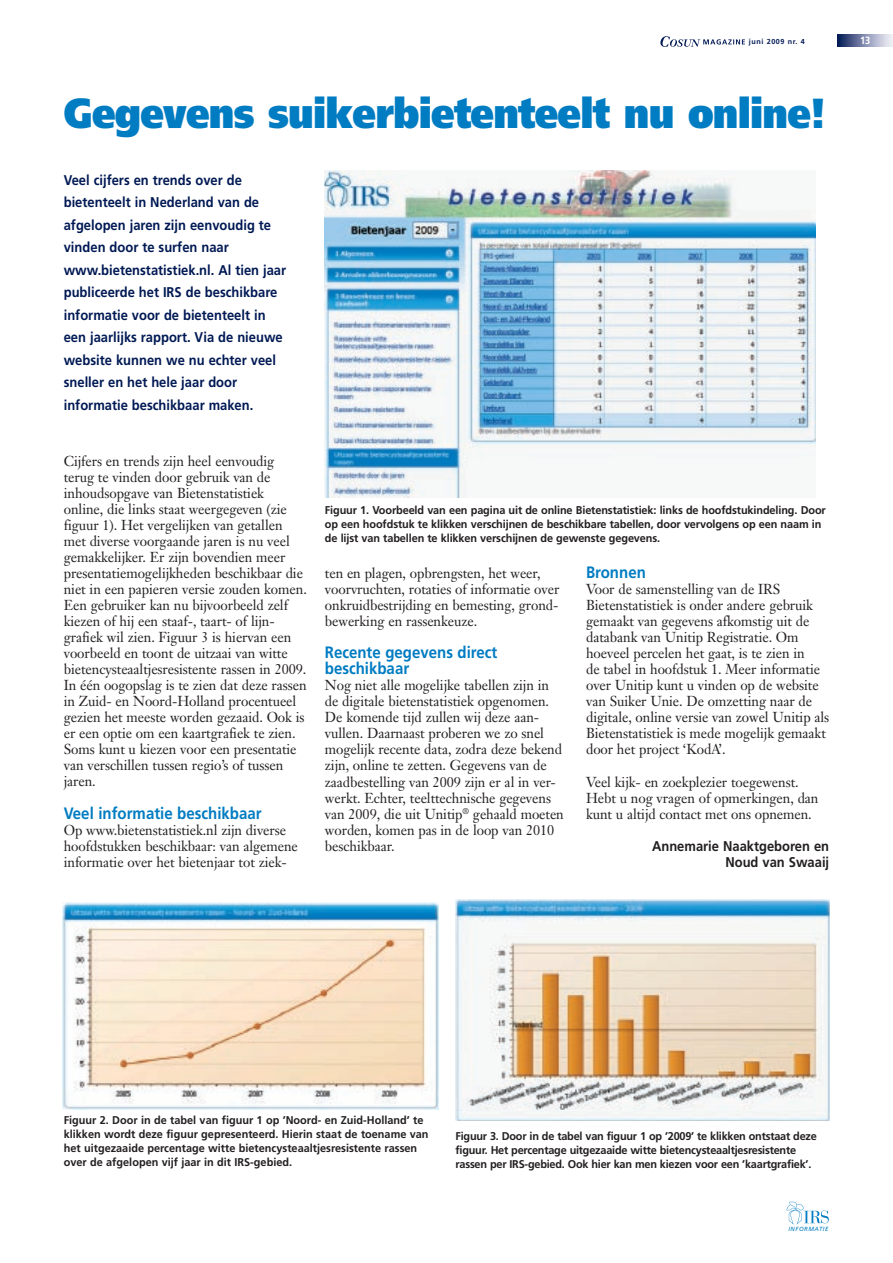
<style>
.page{position:relative;width:893px;height:1263px;background:#fff}
.page>*{position:absolute;margin:0;border:0;box-sizing:border-box;transform-origin:0 0}
.t1{font:900 42px "Frutiger";letter-spacing:-.02em;color:#007cc2;scale:.89 1}
.t2{font:700 16.5px/16px "Frutiger";color:#007cc2;scale:.91 1}
.t3{font:14.25px/16px "Janson Text";letter-spacing:-.005em;color:#231f20;scale:.96 1}
.t4{font:700 14.1px/22.5px "Frutiger";color:#001954;scale:.92 1}
.t5{font:700 14.1px/16px "Frutiger";color:#231f20;text-align:right;scale:.92 1}
.t6{font:700 11.25px/14px "Frutiger";letter-spacing:-.01em;color:#231f20}
.t7{font:700 10.5px "Frutiger";color:#fff;scale:.9 1}
.t8{font:700 7.2px "Frutiger";letter-spacing:.08em;color:#001954}
.t9{font:italic 6px "Frutiger";letter-spacing:.09em;color:#007cc2}
</style>
<div class="page">
<svg style="left:838px;top:34px;width:55px;height:13px"></svg>
<svg style="left:660px;top:36px;width:85px;height:11px"></svg>
<svg style="left:786px;top:1202px;width:43px;height:22px"></svg>
<img style="left:324px;top:171px;width:491px;height:327px">
<img style="left:63px;top:902px;width:375px;height:208px">
<img style="left:455px;top:900px;width:374px;height:221px">
<p class="t8" style="left:749px;top:38px;width:58px">juni 2009 nr. 4</p>
<p class="t7" style="left:860px;top:35px;width:13px">13</p>
<h1 class="t1" style="left:64px;top:88px;width:858px">Gegevens suikerbietenteelt nu online!</h1>
<p class="t4" style="left:64px;top:168px;width:243px">Veel cijfers en trends over de bietenteelt in Nederland van de afgelopen jaren zijn eenvoudig te vinden door te surfen naar www.bietenstatistiek.nl. Al tien jaar publiceerde het IRS de beschikbare informatie voor de bietenteelt in een jaarlijks rapport. Via de nieuwe website kunnen we nu echter veel sneller en het hele jaar door informatie beschikbaar maken.</p>
<p class="t3" style="left:64px;top:452px;width:255px">Cijfers en trends zijn heel eenvoudig terug te vinden door gebruik van de inhoudsopgave van Bietenstatistiek online, die links staat weergegeven (zie figuur 1). Het vergelijken van getallen met diverse voorgaande jaren is nu veel gemakkelijker. Er zijn bovendien meer presentatiemogelijkheden beschikbaar die niet in een papieren versie zouden komen.<br>Een gebruiker kan nu bijvoorbeeld zelf kiezen of hij een staaf-, taart- of lijn&shy;grafiek wil zien. Figuur 3 is hiervan een voorbeeld en toont de uitzaai van witte bietencysteaaltjesresistente rassen in 2009.<br>In één oogopslag is te zien dat deze rassen in Zuid- en Noord-Holland procentueel gezien het meeste worden gezaaid. Ook is er een optie om een kaartgrafiek te zien.<br>Soms kunt u kiezen voor een presentatie van verschillen tussen regio’s of tussen jaren.</p>
<p class="t2" style="left:64px;top:805px;width:219px">Veel informatie beschikbaar</p>
<p class="t3" style="left:64px;top:822px;width:245px">Op www.bietenstatistiek.nl zijn diverse hoofdstukken beschikbaar: van algemene informatie over het bietenjaar tot ziek-</p>
<p class="t6" style="left:325px;top:503px;width:502px">Figuur 1. Voorbeeld van een pagina uit de online Bietenstatistiek: links de hoofdstukindeling. Door op een hoofdstuk te klikken verschijnen de beschikbare tabellen, door vervolgens op een naam in de lijst van tabellen te klikken verschijnen de gewenste gegevens.</p>
<p class="t3" style="left:325px;top:565px;width:246px">ten en plagen, opbrengsten, het weer, voorvruchten, rotaties of informatie over onkruidbestrijding en bemesting, grond&shy;bewerking en rassenkeuze.</p>
<p class="t2" style="left:325px;top:644px;width:191px">Recente gegevens direct beschikbaar</p>
<p class="t3" style="left:325px;top:677px;width:250px">Nog niet alle mogelijke tabellen zijn in de digitale bietenstatistiek opgenomen.<br>De komende tijd zullen wij deze aan&shy;vullen. Daarnaast proberen we zo snel mogelijk recente data, zodra deze bekend zijn, online te zetten. Gegevens van de zaadbestelling van 2009 zijn er al in ver&shy;werkt. Echter, teelttechnische gegevens van 2009, die uit Unitip<sup>®</sup> gehaald moeten worden, komen pas in de loop van 2010 beschikbaar.</p>
<p class="t2" style="left:586px;top:564px;width:67px">Bronnen</p>
<p class="t3" style="left:586px;top:581px;width:255px">Voor de samenstelling van de IRS Bietenstatistiek is onder andere gebruik gemaakt van gegevens afkomstig uit de databank van Unitip Registratie. Om hoeveel percelen het gaat, is te zien in<br>de tabel in hoofdstuk 1. Meer informatie over Unitip kunt u vinden op de website van Suiker Unie. De omzetting naar de digitale, online versie van zowel Unitip als Bietenstatistiek is mede mogelijk gemaakt door het project ‘KodA’.</p>
<p class="t3" style="left:586px;top:773px;width:244px">Veel kijk- en zoekplezier toegewenst.<br>Hebt u nog vragen of opmerkingen, dan kunt u altijd contact met ons opnemen.</p>
<p class="t5" style="left:652px;top:838px;width:194px">Annemarie Naaktgeboren en<br>Noud van Swaaij</p>
<p class="t6" style="left:64px;top:1113px;width:366px">Figuur 2. Door in de tabel van figuur 1 op ’Noord- en Zuid-Holland’ te klikken wordt deze figuur gepresenteerd. Hierin staat de toename van het uitgezaaide percentage witte bietencysteaaltjesresistente rassen over de afgelopen vijf jaar in dit IRS-gebied.</p>
<p class="t6" style="left:455px;top:1129px;width:363px">Figuur 3. Door in de tabel van figuur 1 op ’2009’ te klikken ontstaat deze figuur. Het percentage uitgezaaide witte bietencysteaaltjesresistente rassen per IRS-gebied. Ook hier kan men kiezen voor een ’kaartgrafiek’.</p>
<p class="t9" style="left:788px;top:1225px;width:42px">INFORMATIE</p>
</div>
